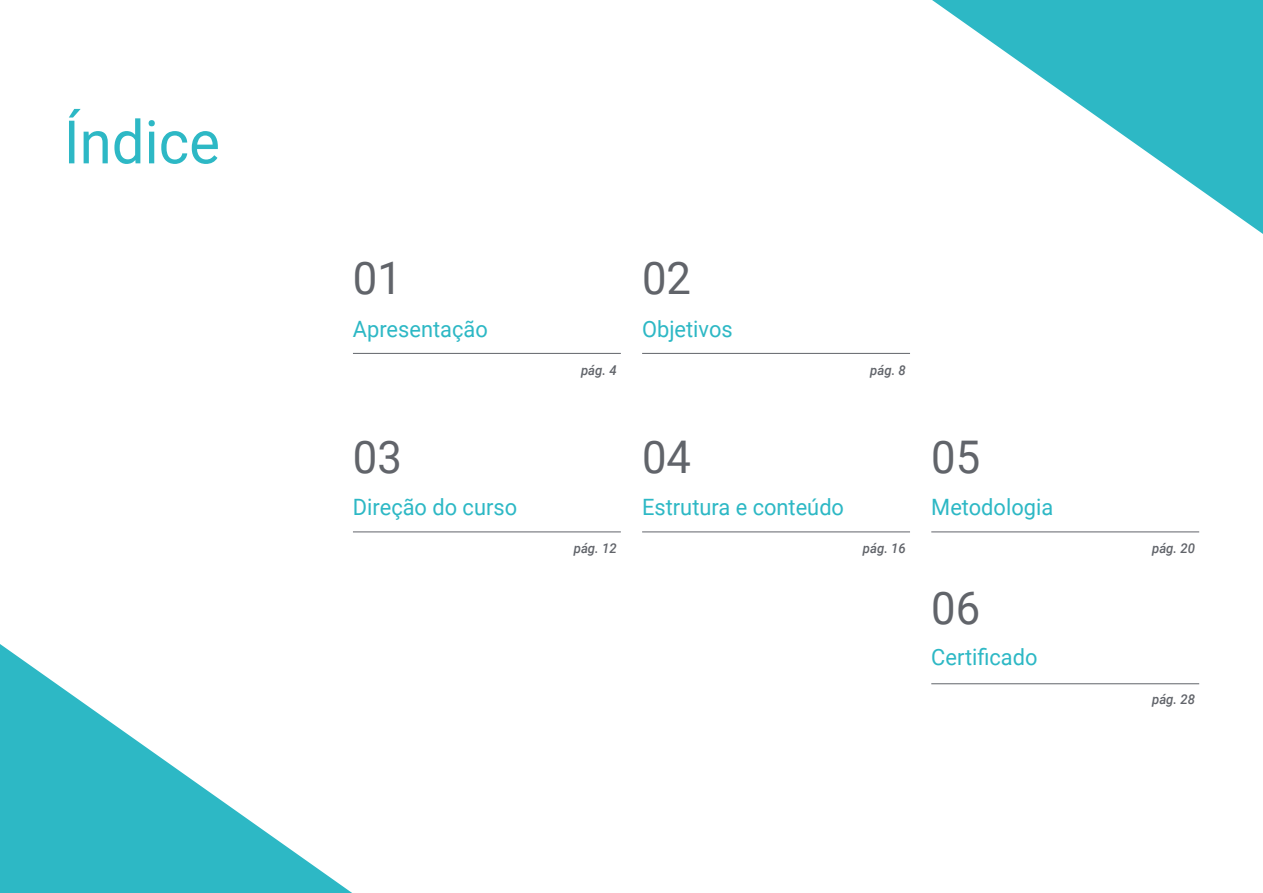
<style>
.page{position:relative;width:1263px;height:893px;background:#fff}
.page>*{position:absolute;margin:0;border:0;box-sizing:border-box;transform-origin:0 0}
.t1{font:60px "Roboto";color:#2db8c5}
.t2{font:45px "Roboto";color:#61646a}
.t3{font:22.5px "Roboto";color:#2db8c5}
.t4{font:italic 500 13.5px "Roboto";color:#61646a}
</style>
<div class="page">
<hr style="left:353px;top:353px;width:268px;height:1px;background:#61646a">
<hr style="left:642px;top:531px;width:268px;height:1px;background:#61646a">
<hr style="left:642px;top:353px;width:268px;height:1px;background:#61646a">
<hr style="left:931px;top:531px;width:268px;height:1px;background:#61646a">
<hr style="left:931px;top:683px;width:268px;height:1px;background:#61646a">
<hr style="left:353px;top:531px;width:268px;height:1px;background:#61646a">
<svg style="left:0;top:644px;width:352px;height:249px"></svg>
<svg style="left:932px;top:0;width:331px;height:234px"></svg>
<h1 class="t1" style="left:64px;top:100px;width:158px">Índice</h1>
<h2 class="t2" style="left:353px;top:247px;width:51px">01</h2>
<h2 class="t2" style="left:642px;top:247px;width:51px">02</h2>
<p class="t3" style="left:353px;top:313px;width:136px">Apresentação</p>
<p class="t4" style="left:581px;top:360px;width:37px">pág. 4</p>
<p class="t3" style="left:642px;top:313px;width:92px">Objetivos</p>
<p class="t4" style="left:870px;top:360px;width:37px">pág. 8</p>
<h2 class="t2" style="left:353px;top:425px;width:51px">03</h2>
<h2 class="t2" style="left:642px;top:425px;width:51px">04</h2>
<p class="t3" style="left:353px;top:491px;width:166px">Direção do curso</p>
<p class="t3" style="left:642px;top:491px;width:203px">Estrutura e conteúdo</p>
<p class="t4" style="left:574px;top:539px;width:44px">pág. 12</p>
<p class="t4" style="left:863px;top:539px;width:44px">pág. 16</p>
<h2 class="t2" style="left:931px;top:425px;width:51px">05</h2>
<p class="t3" style="left:931px;top:491px;width:123px">Metodologia</p>
<h2 class="t2" style="left:931px;top:576px;width:51px">06</h2>
<p class="t3" style="left:931px;top:641px;width:108px">Certificado</p>
<p class="t4" style="left:1152px;top:539px;width:44px">pág. 20</p>
<p class="t4" style="left:1152px;top:690px;width:44px">pág. 28</p>
</div>
